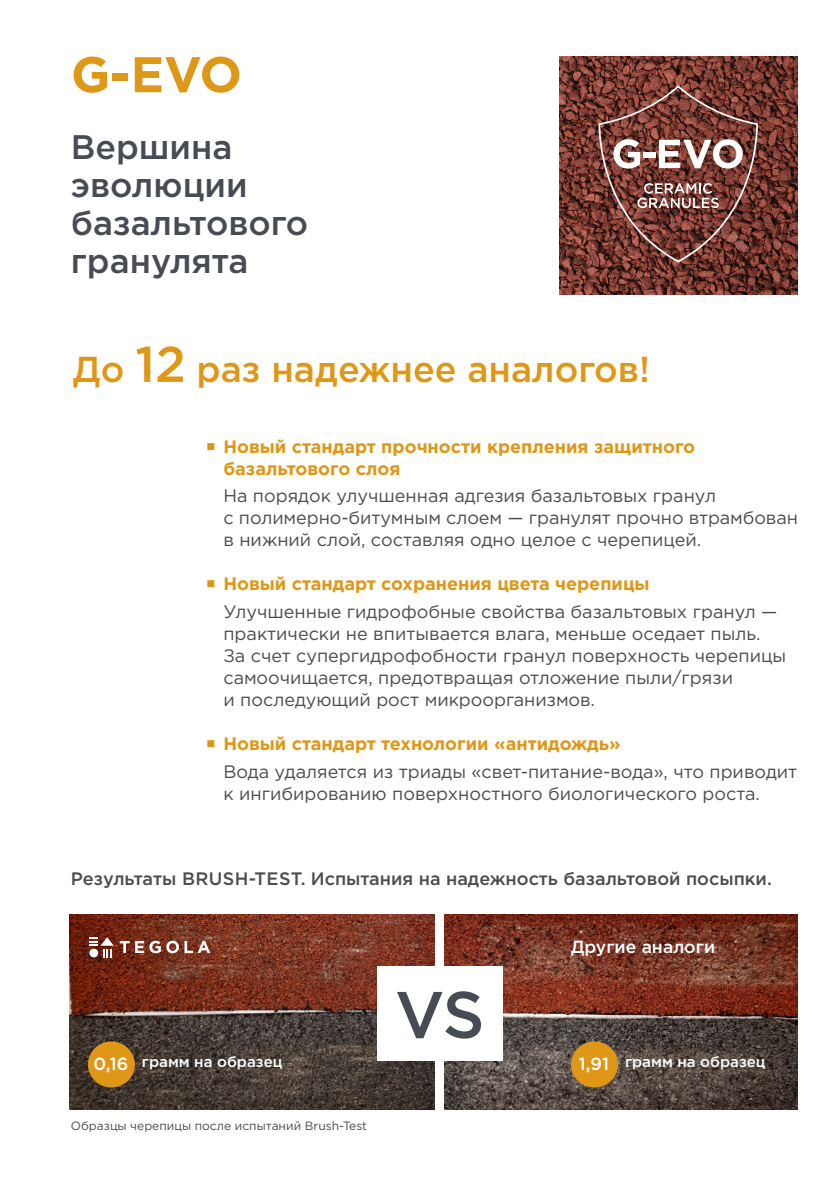
<style>
.page{position:relative;width:840px;height:1191px;background:#fff}
.page>*{position:absolute;margin:0;border:0;box-sizing:border-box;transform-origin:0 0}
.t1{font:500 65.8px "Gotham Pro";color:#464b54}
.t2{font:700 50px "Gotham Pro";color:#df9717}
.t3{font:500 36px "Gotham Pro";color:#df9717}
.t4{font:500 34px/38px "Gotham Pro";color:#464b54}
.t5{font:18px/22px "Gotham Pro";color:#4b4c4d}
.t6{font:500 18px "Gotham Pro";color:#4b4c4d}
.t7{font:700 18px/22px "Gotham Pro";color:#df9717}
.t8{font:500 17.6px "Gotham Pro";color:#fff}
.t9{font:500 15px "Gotham Pro";color:#fff}
.t10{font:12px "Gotham Pro";color:#4b4c4d}
.s1{font-size:50px}
.s2{color:#df9717}
.s3{font-weight:700;color:#df9717}
.s4{font-size:17.6px}
</style>
<div class="page">
<img style="left:559px;top:57px;width:238px;height:238px">
<img style="left:444px;top:914px;width:353px;height:195px">
<img style="left:70px;top:914px;width:364px;height:195px">
<div style="left:88px;top:1041px;width:47px;height:46px;background:#df9717;border-radius:50%"></div>
<div style="left:570px;top:1041px;width:47px;height:46px;background:#df9717;border-radius:50%"></div>
<svg style="left:597px;top:84px;width:161px;height:179px;background:#7f4c45"></svg>
<div style="left:377px;top:966px;width:125px;height:95px;background:#fff"></div>
<svg style="left:89px;top:937px;width:25px;height:20px"></svg>
<svg style="left:120px;top:941px;width:9px;height:12px"></svg>
<svg style="left:135px;top:940px;width:75px;height:13px"></svg>
<h2 class="t2" style="left:71px;top:46px;width:172px">G-EVO</h2>
<h3 class="t4" style="left:71px;top:127px;width:238px">Вершина эволюции базальтового гранулята</h3>
<h3 class="t3" style="left:73px;top:349px;width:578px">До <span class="s1">12</span> раз надежнее аналогов!</h3>
<p class="t7" style="left:223px;top:435px;width:473px;text-indent:-17px">■ Новый стандарт прочности крепления защитного базальтового слоя</p>
<p class="t5" style="left:223px;top:485px;width:575px">На порядок улучшенная адгезия базальтовых гранул<br>с полимерно-битумным слоем — гранулят прочно втрамбован в нижний слой, составляя одно целое с черепицей.</p>
<p class="t5" style="left:223px;top:570px;width:555px;line-height:27.6px;text-indent:-17px"><span class="s2">■</span> <span class="s3">Новый стандарт сохранения цвета черепицы<br></span>Улучшенные гидрофобные свойства базальтовых гранул —</p>
<p class="t5" style="left:223px;top:622px;width:564px">практически не впитывается влага, меньше оседает пыль.<br>За счет супергидрофобности гранул поверхность черепицы самоочищается, предотвращая отложение пыли/грязи<br>и последующий рост микроорганизмов.</p>
<p class="t5" style="left:223px;top:730px;width:575px;line-height:27.6px;text-indent:-17px"><span class="s2">■</span> <span class="s3">Новый стандарт технологии «антидождь»<br></span>Вода удаляется из триады «свет-питание-вода», что приводит</p>
<p class="t5" style="left:223px;top:782px;width:537px">к ингибированию поверхностного биологического роста.</p>
<p class="t6" style="left:71px;top:868px;width:702px">Результаты BRUSH-TEST. Испытания на надежность базальтовой посыпки.</p>
<h1 class="t1" style="left:395px;top:977px;width:91px">VS</h1>
<p class="t8" style="left:570px;top:937px;width:146px">Другие аналоги</p>
<p class="t9" style="left:93px;top:1053px;width:190px"><span class="s4">0,16</span> грамм на образец</p>
<p class="t9" style="left:578px;top:1053px;width:188px"><span class="s4">1,91</span> грамм на образец</p>
<p class="t10" style="left:71px;top:1119px;width:297px">Образцы черепицы после испытаний Brush-Test</p>
</div>
